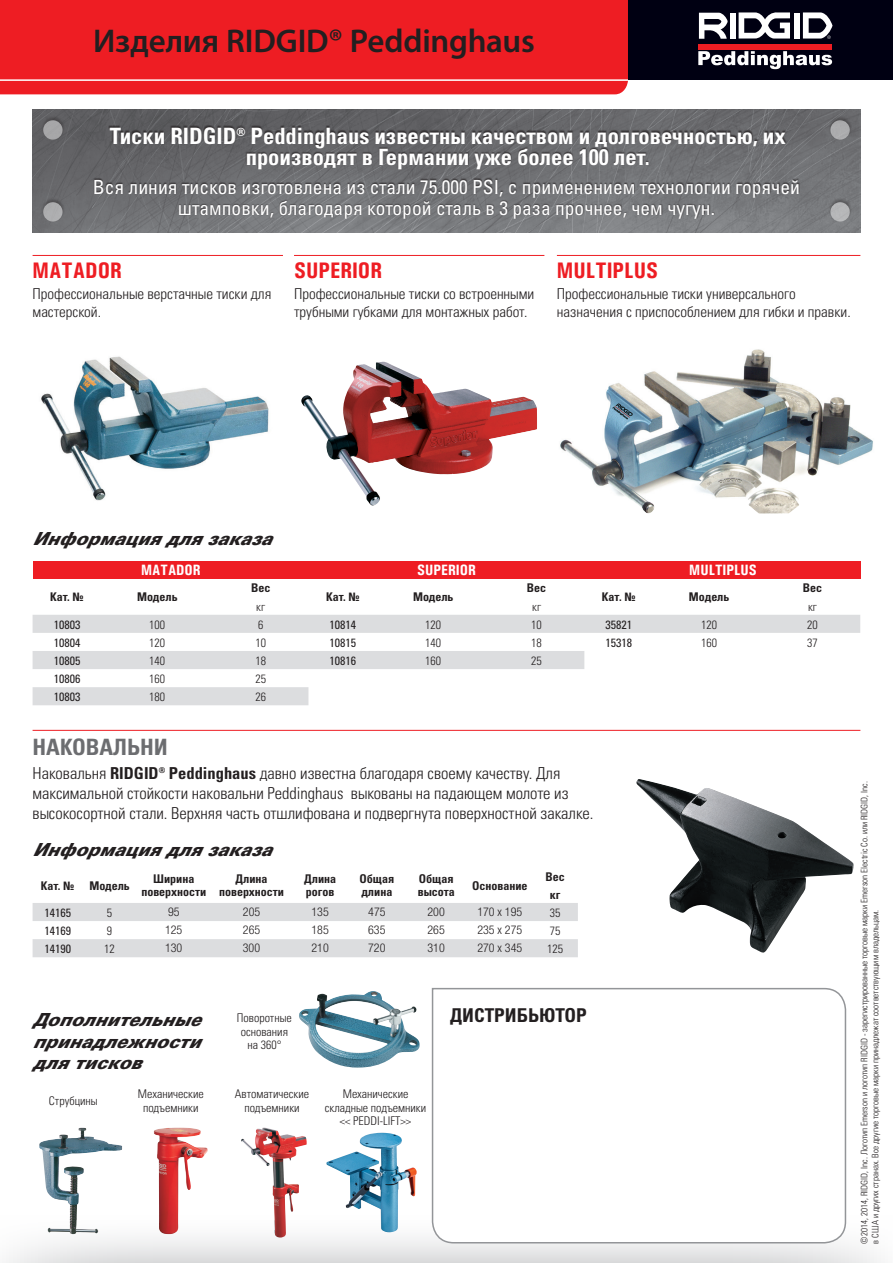
<style>
.page{position:relative;width:893px;height:1263px;background:#fff}
.page>*{position:absolute;margin:0;border:0;box-sizing:border-box;transform-origin:0 0}
.t1{font:600 33px "Myriad Pro";letter-spacing:-.01em;color:#231f20}
.t2{font:22.5px/21px "Univers LTCYR 67 Bold Cond";color:#fff;text-align:center}
.t3{font:700 22.5px "Univers Condensed";color:#ee1d23}
.t4{font:22.5px "Univers LTCYR 67 Bold Cond";color:#6c6d70}
.t5{font:condensed 19.5px/21px "Univers LTCYR 57";color:#fff;text-align:center}
.t6{font:19.05px "Univers LTCYR 67 Bold Cond";color:#231f20}
.t7{font:italic 900 18px/21.6px "Univers LTCYR 75";color:#231f20;text-align:justify}
.t8{font:16.5px/19.8px "Univers LTCYR 47 Light Cond";color:#231f20}
.t9{font:15px/18px "Univers LTCYR 47 Light Cond";color:#231f20}
.t10{font:700 15px "Univers Condensed";color:#fff}
.t11{font:12px/13.5px "Univers LTCYR 47 Light Cond";color:#231f20;text-align:center}
.t12{font:12px/13.5px "Univers LTCYR 67 Bold Cond";color:#231f20;text-align:center}
.t13{font:condensed 12px "Univers LTCYR 57";color:#231f20}
.t14{font:300 condensed 12px "Helvetica Neue LT Com";color:#231f20}
.t15{font:9px/10.8px "Univers LTCYR 47 Light Cond";color:#231f20}
.s1{font-family:"Univers LTCYR 67 Bold Cond"}
</style>
<div class="page">
<svg style="left:6px;top:1218px;width:875px;height:45px"></svg>
<div style="left:619px;top:0;width:274px;height:79px;background:#000012"></div>
<div style="left:0;top:0;width:628px;height:94px;background:#ee1d23"></div>
<hr style="left:0;top:79px;width:628px;height:2px;background:#fff">
<svg style="left:431px;top:987px;width:416px;height:257px"></svg>
<img style="left:636px;top:779px;width:217px;height:173px">
<hr style="left:33px;top:255px;width:250px;height:1px;background:#ee1d23">
<hr style="left:294px;top:255px;width:250px;height:1px;background:#ee1d23">
<hr style="left:557px;top:255px;width:303px;height:1px;background:#ee1d23">
<hr style="left:33px;top:730px;width:827px;height:1px;background:#ee1d23">
<div style="left:730px;top:13px;width:5px;height:26px;background:#fff"></div>
<div style="left:794px;top:13px;width:5px;height:26px;background:#fff"></div>
<div style="left:698px;top:44px;width:134px;height:5px;background:#ee1d23"></div>
<svg style="left:699px;top:13px;width:29px;height:26px"></svg>
<svg style="left:739px;top:12px;width:51px;height:27px"></svg>
<svg style="left:803px;top:12px;width:29px;height:27px"></svg>
<svg style="left:698px;top:51px;width:134px;height:18px"></svg>
<img style="left:301px;top:362px;width:192px;height:144px">
<img style="left:560px;top:349px;width:313px;height:165px">
<img style="left:41px;top:356px;width:228px;height:145px">
<img style="left:299px;top:991px;width:121px;height:76px">
<img style="left:154px;top:1127px;width:54px;height:107px">
<img style="left:326px;top:1133px;width:91px;height:99px">
<img style="left:39px;top:1127px;width:42px;height:91px">
<img style="left:241px;top:1128px;width:53px;height:109px">
<div style="left:33px;top:561px;width:827px;height:17px;background:#ee1d23"></div>
<svg style="left:33px;top:903px;width:545px;height:54px"></svg>
<img style="left:33px;top:110px;width:827px;height:122px">
<div style="left:94px;top:177px;width:706px;height:42px;background:#231f20;opacity:.75"></div>
<div style="left:108px;top:125px;width:679px;height:44px;background:#231f20;opacity:.75"></div>
<div style="left:41px;top:116px;width:24px;height:24px;background:#231f20;opacity:.75"></div>
<svg style="left:43px;top:120px;width:20px;height:20px"></svg>
<div style="left:828px;top:116px;width:24px;height:24px;background:#231f20;opacity:.75"></div>
<svg style="left:830px;top:120px;width:20px;height:20px"></svg>
<div style="left:41px;top:198px;width:24px;height:24px;background:#231f20;opacity:.75"></div>
<svg style="left:43px;top:202px;width:20px;height:20px"></svg>
<div style="left:828px;top:198px;width:24px;height:24px;background:#231f20;opacity:.75"></div>
<svg style="left:830px;top:202px;width:20px;height:20px"></svg>
<svg style="left:33px;top:615px;width:827px;height:54px"></svg>
<div style="left:33px;top:687px;width:275px;height:18px;background:#dcdddf"></div>
<h1 class="t1" style="left:93px;top:20px;width:443px">Изделия RIDGID® Peddinghaus</h1>
<h2 class="t2" style="left:110px;top:125px;width:678px">Тиски RIDGID® Peddinghaus известны качеством и долговечностью, их производят в Германии уже более 100 лет.</h2>
<p class="t5" style="left:93px;top:176px;width:709px">Вся линия тисков изготовлена из стали 75.000 PSI, с применением технологии горячей штамповки, благодаря которой сталь в 3 раза прочнее, чем чугун.</p>
<h2 class="t3" style="left:33px;top:257px;width:91px">MATADOR</h2>
<h2 class="t3" style="left:294px;top:257px;width:89px">SUPERIOR</h2>
<h2 class="t3" style="left:557px;top:257px;width:89px">MULTIPLUS</h2>
<p class="t9" style="left:33px;top:284px;width:240px">Профессиональные верстачные тиски для мастерской.</p>
<p class="t9" style="left:294px;top:284px;width:242px">Профессиональные тиски со встроенными трубными губками для монтажных работ.</p>
<p class="t9" style="left:557px;top:284px;width:295px">Профессиональные тиски универсального назначения с приспособлением для гибки и правки.</p>
<p class="t7" style="left:33px;top:527px;width:247px">Информациядлязаказа</p>
<p class="t10" style="left:141px;top:561px;width:61px">MATADOR</p>
<p class="t10" style="left:417px;top:561px;width:60px">SUPERIOR</p>
<p class="t10" style="left:689px;top:561px;width:69px">MULTIPLUS</p>
<p class="t12" style="left:50px;top:590px;width:35px">Кат. №</p>
<p class="t12" style="left:137px;top:590px;width:42px">Модель</p>
<p class="t12" style="left:251px;top:581px;width:21px">Вес</p>
<p class="t12" style="left:527px;top:581px;width:21px">Вес</p>
<p class="t12" style="left:803px;top:581px;width:21px">Вес</p>
<p class="t12" style="left:326px;top:590px;width:35px">Кат. №</p>
<p class="t12" style="left:413px;top:590px;width:42px">Модель</p>
<p class="t12" style="left:602px;top:590px;width:35px">Кат. №</p>
<p class="t12" style="left:689px;top:590px;width:42px">Модель</p>
<p class="t11" style="left:256px;top:599px;width:10px">кг</p>
<p class="t11" style="left:532px;top:599px;width:10px">кг</p>
<p class="t11" style="left:808px;top:599px;width:10px">кг</p>
<p class="t13" style="left:54px;top:617px;width:28px">10803</p>
<p class="t11" style="left:149px;top:617px;width:17px">100</p>
<p class="t11" style="left:258px;top:617px;width:7px">6</p>
<p class="t13" style="left:330px;top:617px;width:28px">10814</p>
<p class="t11" style="left:425px;top:617px;width:17px">120</p>
<p class="t11" style="left:531px;top:617px;width:12px">10</p>
<p class="t13" style="left:605px;top:617px;width:28px">35821</p>
<p class="t11" style="left:701px;top:617px;width:17px">120</p>
<p class="t11" style="left:807px;top:617px;width:12px">20</p>
<p class="t13" style="left:54px;top:635px;width:28px">10804</p>
<p class="t11" style="left:149px;top:635px;width:17px">120</p>
<p class="t11" style="left:255px;top:635px;width:12px">10</p>
<p class="t13" style="left:330px;top:635px;width:28px">10815</p>
<p class="t11" style="left:425px;top:635px;width:17px">140</p>
<p class="t11" style="left:531px;top:635px;width:12px">18</p>
<p class="t13" style="left:605px;top:635px;width:28px">15318</p>
<p class="t11" style="left:701px;top:635px;width:17px">160</p>
<p class="t11" style="left:807px;top:635px;width:12px">37</p>
<p class="t13" style="left:54px;top:653px;width:28px">10805</p>
<p class="t11" style="left:149px;top:653px;width:17px">140</p>
<p class="t11" style="left:255px;top:653px;width:12px">18</p>
<p class="t13" style="left:330px;top:653px;width:28px">10816</p>
<p class="t11" style="left:425px;top:653px;width:17px">160</p>
<p class="t11" style="left:531px;top:653px;width:12px">25</p>
<p class="t13" style="left:54px;top:671px;width:28px">10806</p>
<p class="t11" style="left:149px;top:671px;width:17px">160</p>
<p class="t11" style="left:255px;top:671px;width:12px">25</p>
<p class="t13" style="left:54px;top:689px;width:28px">10803</p>
<p class="t11" style="left:149px;top:689px;width:17px">180</p>
<p class="t11" style="left:255px;top:689px;width:12px">26</p>
<h2 class="t4" style="left:33px;top:733px;width:137px">НАКОВАЛЬНИ</h2>
<p class="t8" style="left:33px;top:763px;width:562px">Наковальня <span class="s1">RIDGID® Peddinghaus</span> давно известна благодаря своему качеству. Для максимальной стойкости наковальни Peddinghaus выкованы на падающем молоте из высокосортной стали. Верхняя часть отшлифована и подвергнута поверхностной закалке.</p>
<p class="t7" style="left:33px;top:839px;width:247px">Информациядлязаказа</p>
<p class="t12" style="left:41px;top:878px;width:90px">Кат. № Модель</p>
<p class="t12" style="left:141px;top:872px;width:66px">Ширина поверхности</p>
<p class="t12" style="left:219px;top:872px;width:66px">Длина поверхности</p>
<p class="t12" style="left:304px;top:872px;width:34px;text-align:left">Длина рогов</p>
<p class="t12" style="left:360px;top:872px;width:36px;text-align:left">Общая длина</p>
<p class="t12" style="left:418px;top:872px;width:38px;text-align:left">Общая высота</p>
<p class="t12" style="left:472px;top:878px;width:57px">Основание</p>
<p class="t12" style="left:545px;top:867px;width:21px;line-height:18.1px">Вес кг</p>
<p class="t13" style="left:44px;top:905px;width:28px">14165</p>
<p class="t11" style="left:107px;top:905px;width:7px">5</p>
<p class="t14" style="left:168px;top:905px;width:13px">95</p>
<p class="t14" style="left:243px;top:905px;width:19px">205</p>
<p class="t14" style="left:312px;top:905px;width:19px">135</p>
<p class="t14" style="left:368px;top:905px;width:19px">475</p>
<p class="t14" style="left:428px;top:905px;width:19px">200</p>
<p class="t14" style="left:477px;top:905px;width:46px">170 x 195</p>
<p class="t11" style="left:550px;top:905px;width:12px">35</p>
<p class="t13" style="left:44px;top:923px;width:28px">14169</p>
<p class="t11" style="left:107px;top:923px;width:7px">9</p>
<p class="t14" style="left:165px;top:923px;width:19px">125</p>
<p class="t14" style="left:243px;top:923px;width:19px">265</p>
<p class="t14" style="left:312px;top:923px;width:19px">185</p>
<p class="t14" style="left:368px;top:923px;width:19px">635</p>
<p class="t14" style="left:428px;top:923px;width:19px">265</p>
<p class="t14" style="left:477px;top:923px;width:46px">235 x 275</p>
<p class="t11" style="left:550px;top:923px;width:12px">75</p>
<p class="t13" style="left:44px;top:941px;width:28px">14190</p>
<p class="t11" style="left:104px;top:941px;width:12px">12</p>
<p class="t14" style="left:165px;top:941px;width:19px">130</p>
<p class="t14" style="left:243px;top:941px;width:19px">300</p>
<p class="t14" style="left:312px;top:941px;width:19px">210</p>
<p class="t14" style="left:368px;top:941px;width:19px">720</p>
<p class="t14" style="left:428px;top:941px;width:19px">310</p>
<p class="t14" style="left:477px;top:941px;width:46px">270 x 345</p>
<p class="t11" style="left:547px;top:941px;width:17px">125</p>
<p class="t7" style="left:33px;top:1008px;width:176px">Дополнительные принадлежности длятисков</p>
<p class="t11" style="left:237px;top:1011px;width:56px">Поворотные основания на 360°</p>
<p class="t11" style="left:49px;top:1093px;width:50px">Струбцины</p>
<p class="t11" style="left:138px;top:1086px;width:67px">Механические подъемники</p>
<p class="t11" style="left:235px;top:1086px;width:76px">Автоматические подъемники</p>
<p class="t11" style="left:325px;top:1087px;width:103px">Механические складные подъемники &lt;&lt; PEDDI-LIFT&gt;&gt;</p>
<p class="t6" style="left:450px;top:1003px;width:138px">ДИСТРИБЬЮТОР</p>
<p class="t15" style="left:858px;top:1243px;width:464px;rotate:-90deg">©2014, 2014, RIDGID, Inc. Логотип Emerson и логотип RIDGID - зарегистрированные торговые марки Emerson Electric Co. или RIDGID, Inc. в США и других странах. Все другие торговые марки принадлежат соответствующим владельцам.</p>
</div>
